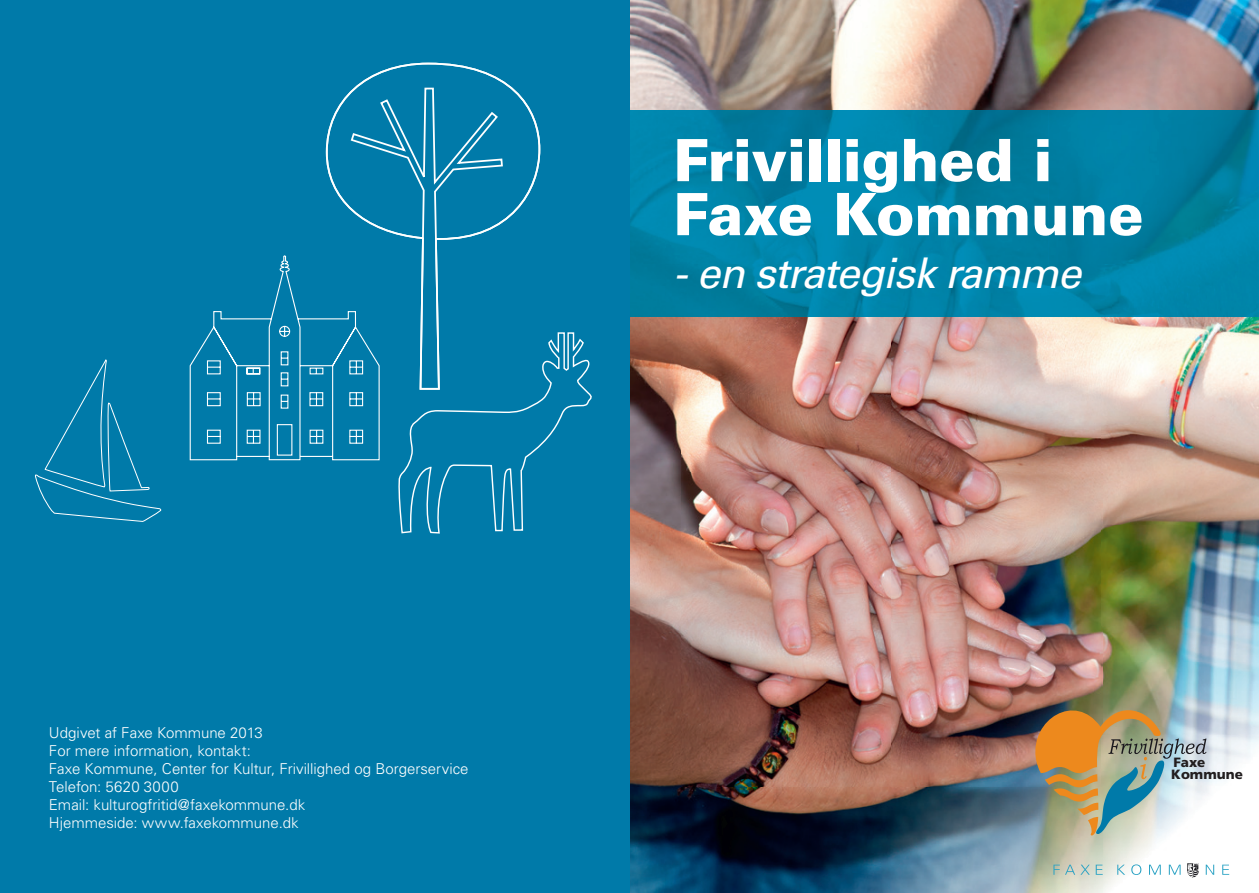
<style>
.page{position:relative;width:1259px;height:893px;background:#fff}
.page>*{position:absolute;margin:0;border:0;box-sizing:border-box;transform-origin:0 0}
.t1{font:900 58.5px/54px "Univers LT Std";letter-spacing:-.01em;color:#fff}
.t2{font:italic 42px "Univers LT Std";letter-spacing:-.03em;color:#fff}
.t3{font:300 15px/18px "Univers LT Std";color:#fff}
.t4{font:900 13.35px "Frutiger LT Std";color:#231f20}
</style>
<div class="page">
<img style="left:629px;top:0;width:210px;height:157px">
<img style="left:839px;top:0;width:420px;height:111px">
<img style="left:629px;top:157px;width:52px;height:631px">
<img style="left:681px;top:316px;width:420px;height:472px">
<img style="left:1101px;top:316px;width:158px;height:577px">
<img style="left:629px;top:788px;width:473px;height:105px">
<svg style="left:1053px;top:865px;width:36px;height:10px"></svg>
<svg style="left:1095px;top:865px;width:7px;height:10px"></svg>
<svg style="left:1117px;top:865px;width:8px;height:10px"></svg>
<svg style="left:1131px;top:864px;width:10px;height:11px"></svg>
<svg style="left:1149px;top:865px;width:11px;height:10px"></svg>
<svg style="left:1168px;top:865px;width:12px;height:10px"></svg>
<svg style="left:1205px;top:865px;width:9px;height:10px"></svg>
<svg style="left:1222px;top:865px;width:7px;height:10px"></svg>
<svg style="left:1187px;top:863px;width:12px;height:14px"></svg>
<div style="left:0;top:0;width:629px;height:893px;background:#007aa9"></div>
<img style="left:1030px;top:691px;width:176px;height:144px">
<svg style="left:35px;top:359px;width:126px;height:163px"></svg>
<svg style="left:189px;top:255px;width:403px;height:279px"></svg>
<svg style="left:325px;top:62px;width:216px;height:329px"></svg>
<img style="left:630px;top:111px;width:629px;height:205px">
<p class="t3" style="left:49px;top:724px;width:421px">Udgivet af Faxe Kommune 2013<br>For mere information, kontakt:<br>Faxe Kommune, Center for Kultur, Frivillighed og Borgerservice Telefon: 5620 3000<br>Email: kulturogfritid@faxekommune.dk<br>Hjemmeside: www.faxekommune.dk</p>
<h1 class="t1" style="left:673px;top:133px;width:472px">Frivillighed i<br>Faxe Kommune</h1>
<h2 class="t2" style="left:673px;top:248px;width:409px">- en strategisk ramme</h2>
<p class="t4" style="left:1173px;top:754px;width:34px">Faxe</p>
<p class="t4" style="left:1171px;top:766px;width:73px">Kommune</p>
</div>
